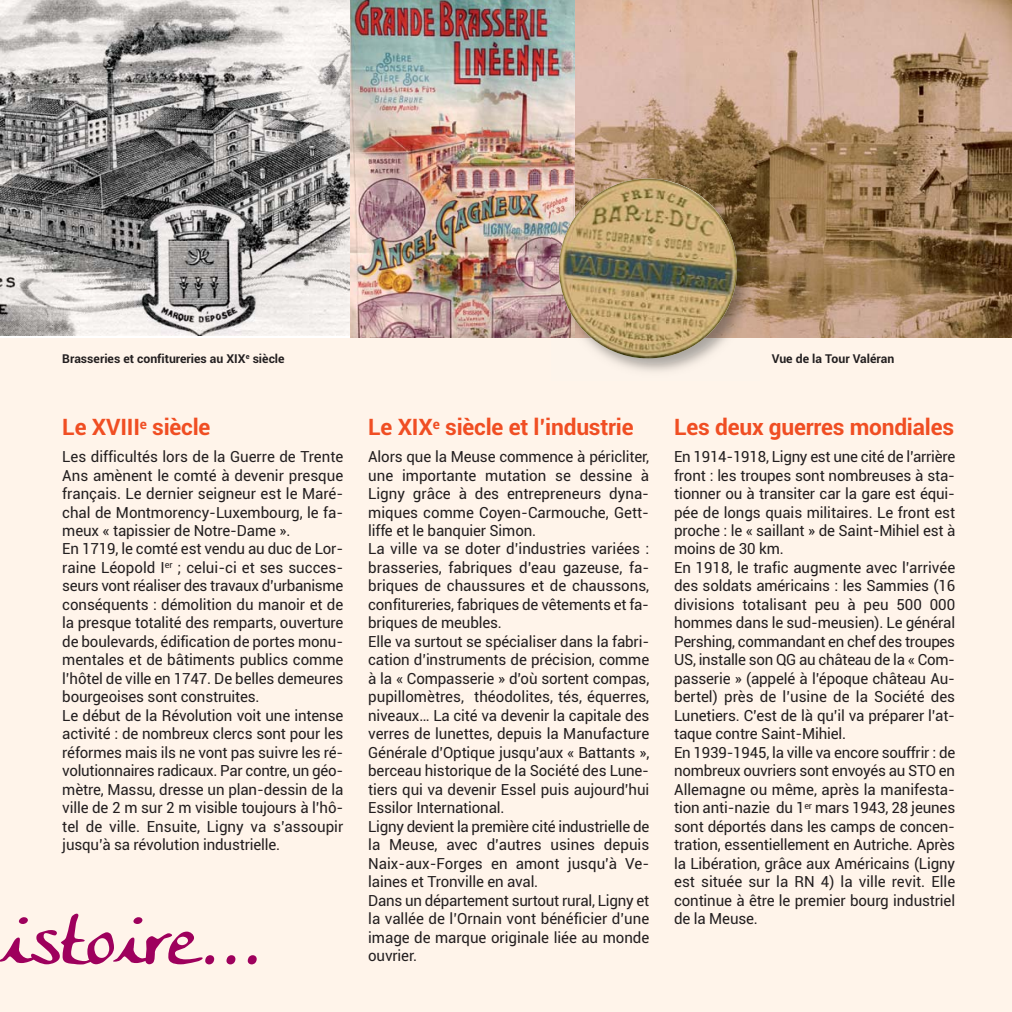
<style>
.page{position:relative;width:1012px;height:1012px;background:#fff}
.page>*{position:absolute;margin:0;border:0;box-sizing:border-box;transform-origin:0 0}
.t1{font:70.88px "Anke Calligraphic FG";letter-spacing:-.01em;color:#9e005d}
.t2{font:700 22.75px "Roboto";letter-spacing:-.01em;color:#f04e23}
.t3{font:15.4px/18.6px "Roboto";letter-spacing:-.01em;color:#231f20}
.t4{font:700 12.25px "Roboto";color:#231f20}
</style>
<div class="page">
<div style="left:1px;top:311px;width:1011px;height:701px;background:#fff4ea"></div>
<img style="left:574px;top:0;width:438px;height:337px">
<svg style="left:1px;top:0;width:349px;height:337px;background:#a8a5a4"></svg>
<img style="left:350px;top:0;width:224px;height:337px">
<img style="left:551px;top:171px;width:209px;height:201px">
<img style="left:559px;top:179px;width:178px;height:179px;border-radius:50%">
<p class="t4" style="left:62px;top:353px;width:224px">Brasseries et confitureries au XIX<sup>e</sup> siècle</p>
<p class="t4" style="left:772px;top:353px;width:124px">Vue de la Tour Valéran</p>
<h2 class="t2" style="left:62px;top:418px;width:150px">Le XVIII<sup>e</sup> siècle</h2>
<p class="t3" style="left:62px;top:449px;width:283px">Les difficultés lors de la Guerre de Trente Ans amènent le comté à devenir presque français. Le dernier seigneur est le Maré&shy;chal de Montmorency-Luxembourg, le fa&shy;meux « tapissier de Notre-Dame ».<br>En 1719, le comté est vendu au duc de Lor&shy;raine Léopold I<sup>er</sup> ; celui-ci et ses succes&shy;seurs vont réaliser des travaux d’urbanisme conséquents : démolition du manoir et de la presque totalité des remparts, ouverture de boulevards, édification de portes monu&shy;mentales et de bâtiments publics comme l’hôtel de ville en 1747. De belles demeures bourgeoises sont construites.<br>Le début de la R évolution voit une intense activité : de nombreux clercs sont pour les réformes mais ils ne vont pas suivre les ré&shy;volutionnaires radicaux. Par contre, un géo&shy;mètre, Massu, dresse un plan-dessin de la ville de 2 m sur 2 m visible toujours à l’hô&shy;tel de ville. Ensuite, Ligny va s’assoupir jusqu’à sa révolution industrielle.</p>
<h1 class="t1" style="left:1px;top:898px;width:261px">istoire...</h1>
<h2 class="t2" style="left:368px;top:418px;width:267px">Le XIX<sup>e</sup> siècle et l’industrie</h2>
<p class="t3" style="left:368px;top:449px;width:283px">Alors que la Meuse commence à péricliter, une importante mutation se dessine à Ligny grâce à des entrepreneurs dyna&shy;miques comme Coyen-Carmouche, Gett&shy;liffe et le banquier Simon.<br>La ville va se doter d’industries variées : brasseries, fabriques d’eau gazeuse, fa&shy;briques de chaussures et de chaussons, confitureries, fabriques de vêtements et fa&shy;briques de meubles.<br>Elle va surtout se spécialiser dans la fabri&shy;cation d’instruments de précision, comme à la « Compasserie » d’où sortent compas, pupillomètres, théodolites, tés, équerres, niveaux… La cité va devenir la capitale des verres de lunettes, depuis la Manufacture Générale d’Optique jusqu’aux « Battants », berceau historique de la Société des Lune&shy;tiers qui va devenir Essel puis aujourd’hui Essilor International.<br>Ligny devient la première cité industrielle de la Meuse, avec d’autres usines depuis Naix-aux-Forges en amont jusqu’à Ve&shy;laines et Tronville en aval.<br>Dans un département surtout rural, Ligny et la vallée de l’Ornain vont bénéficier d’une image de marque originale liée au monde ouvrier.</p>
<h2 class="t2" style="left:674px;top:418px;width:281px">Les deux guerres mondiales</h2>
<p class="t3" style="left:674px;top:449px;width:283px">En 1914-1918, Ligny est une cité de l’arrière front : les troupes sont nombreuses à sta&shy;tionner ou à transiter car la gare est équi&shy;pée de longs quais militaires. Le front est proche : le « saillant » de Saint-Mihiel est à moins de 30 km.<br>En 1918, le trafic augmente avec l’arrivée des soldats américains : les Sammies (16 divisions totalisant peu à peu 500 000 hommes dans le sud-meusien). Le général Pershing, commandant en chef des troupes US, installe son QG au château de la « Com&shy;passerie » (appelé à l’époque château Au&shy;bertel) près de l’usine de la Société des Lunetiers. C’est de là qu’il va préparer l’at&shy;taque contre Saint-Mihiel.<br>En 1939-1945, la ville va encore souffrir : de nombreux ouvriers sont envoyés au STO en Allemagne ou même, après la manifesta&shy;tion anti-nazie du 1<sup>er</sup> mars 1943, 28 jeunes sont déportés dans les camps de concen&shy;tration, essentiellement en Autriche. Après la Libération, grâce aux Américains (Ligny est située sur la RN 4) la ville revit. Elle continue à être le premier bourg industriel de la Meuse.</p>
</div>
